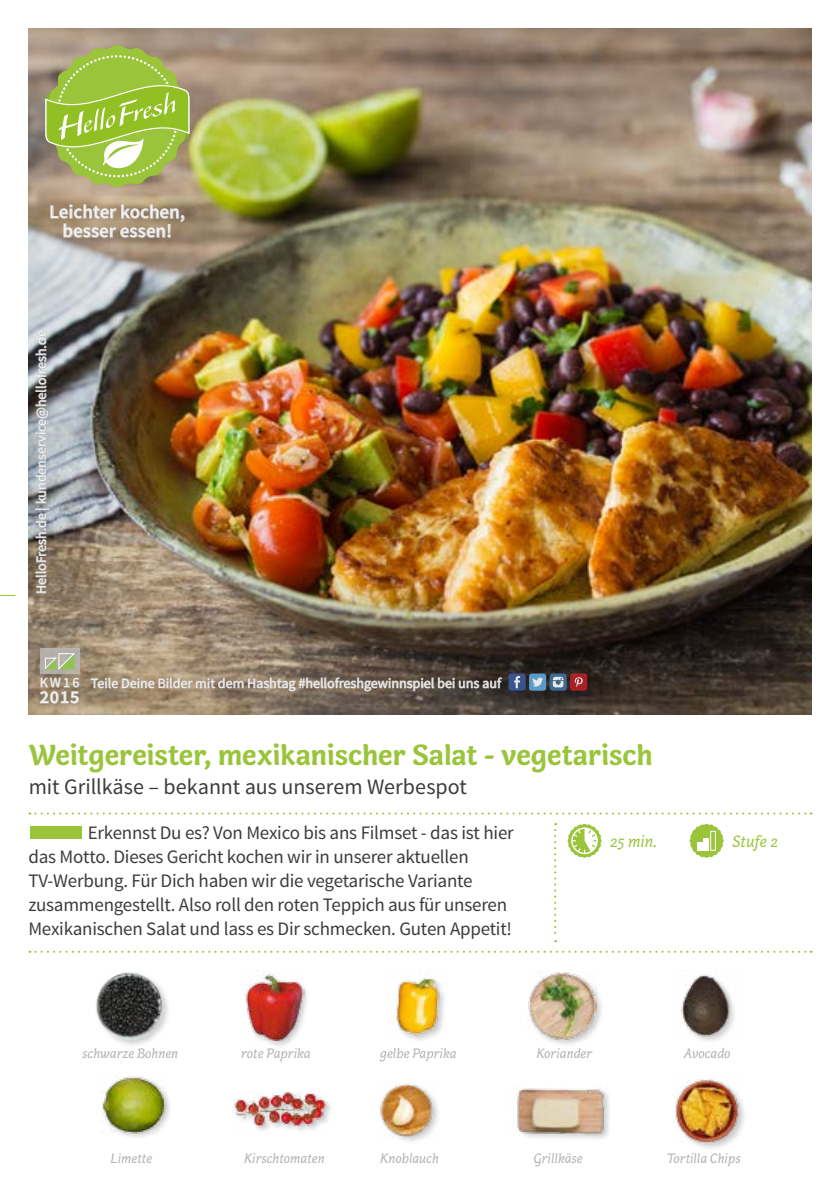
<style>
.page{position:relative;width:840px;height:1191px;background:#fff}
.page>*{position:absolute;margin:0;border:0;box-sizing:border-box;transform-origin:0 0}
.FRONT_Recipe_Title{font:700 30px "Capucine Basic";letter-spacing:-.005em;color:#9ac43a}
.FRONT_Recipe_Subtitl{font:22px "Source Sans Pro";color:#3c3c3b}
.FRONT___BACK_Running{font:19px/24px "Source Sans Pro";letter-spacing:-.01em;color:#3c3c3b}
.t1{font:600 19px/19px "Source Sans Pro";color:#fff;text-align:center}
.t2{font:600 18px "Source Sans Pro";color:#fff}
.FRONT_Icons{font:italic 17px "Capucine Basic";color:#9ac43a}
.t3{font:14px "Source Sans Pro";color:#fff}
.FRONT_ingredients{font:italic 14px "Capucine Basic";color:#b3b2b2}
</style>
<div class="page">
<img style="left:28px;top:28px;width:783px;height:686px">
<svg style="left:29px;top:812px;width:782px;height:2px"></svg>
<svg style="left:554px;top:823px;width:2px;height:119px"></svg>
<svg style="left:29px;top:950px;width:782px;height:2px"></svg>
<svg style="left:50px;top:204px;width:135px;height:48px"></svg>
<svg style="left:35px;top:330px;width:15px;height:264px"></svg>
<svg style="left:90px;top:673px;width:412px;height:24px"></svg>
<div style="left:508px;top:673px;width:17px;height:17px;background:#3a548d;border-radius:3px"></div>
<svg style="left:514px;top:676px;width:6px;height:12px"></svg>
<svg style="left:549px;top:673px;width:17px;height:17px"></svg>
<svg style="left:552px;top:677px;width:11px;height:10px"></svg>
<div style="left:528px;top:673px;width:18px;height:17px;background:#589bca;border-radius:3px"></div>
<svg style="left:532px;top:677px;width:11px;height:9px"></svg>
<svg style="left:569px;top:673px;width:18px;height:17px"></svg>
<svg style="left:574px;top:677px;width:8px;height:10px"></svg>
<svg style="left:0;top:595px;width:15px;height:1px"></svg>
<svg style="left:45px;top:45px;width:144px;height:143px"></svg>
<svg style="left:689px;top:823px;width:34px;height:35px"></svg>
<div style="left:710px;top:831px;width:5px;height:19px;border:1px solid #fff"></div>
<div style="left:30px;top:826px;width:52px;height:12px;background:#9ac43a"></div>
<div style="left:94px;top:971px;width:77px;height:77px;background:#000;opacity:.2"></div>
<img style="left:95px;top:971px;width:69px;height:69px">
<div style="left:245px;top:974px;width:66px;height:75px;background:#000;opacity:.2"></div>
<img style="left:245px;top:970px;width:59px;height:70px">
<div style="left:527px;top:971px;width:76px;height:77px;background:#000;opacity:.2"></div>
<img style="left:527px;top:971px;width:69px;height:69px">
<img style="left:396px;top:975px;width:48px;height:65px">
<div style="left:380px;top:1082px;width:60px;height:63px;background:#000;opacity:.2"></div>
<img style="left:380px;top:1082px;width:55px;height:58px">
<img style="left:233px;top:1091px;width:95px;height:38px">
<div style="left:518px;top:1087px;width:94px;height:54px;background:#f7f7f7"></div>
<img style="left:517px;top:1088px;width:90px;height:49px">
<div style="left:673px;top:1079px;width:74px;height:74px;background:#000;opacity:.2"></div>
<img style="left:673px;top:1079px;width:67px;height:65px">
<img style="left:681px;top:974px;width:54px;height:66px">
<div style="left:100px;top:1075px;width:73px;height:64px;background:#000;opacity:.2"></div>
<img style="left:100px;top:1075px;width:66px;height:59px">
<div style="left:40px;top:648px;width:39px;height:26px;background:#b4b1ad"></div>
<svg style="left:39px;top:653px;width:41px;height:51px"></svg>
<svg style="left:567px;top:823px;width:34px;height:35px"></svg>
<p class="t1" style="left:50px;top:203px;width:137px">Leichter kochen, besser essen!</p>
<p class="t3" style="left:33px;top:594px;width:265px;rotate:-90deg">HelloFresh.de | kundenservice@hellofresh.de</p>
<p class="t3" style="left:40px;top:674px;width:41px">KW16</p>
<p class="t2" style="left:40px;top:686px;width:41px">2015</p>
<p class="t3" style="left:91px;top:674px;width:411px">Teile Deine Bilder mit dem Hashtag #hellofreshgewinnspiel bei uns auf</p>
<p class="FRONT_Recipe_Title" style="left:29px;top:731px;width:625px">Weitgereister, mexikanischer Salat - vegetarisch</p>
<p class="FRONT_Recipe_Subtitl" style="left:29px;top:772px;width:439px">mit Grillkäse – bekannt aus unserem Werbespot</p>
<p class="FRONT___BACK_Running" style="left:28px;top:820px;width:486px;text-indent:59px">Erkennst Du es? Von Mexico bis ans Filmset - das ist hier das Motto. Dieses Gericht kochen wir in unserer aktuellen TV-Werbung. Für Dich haben wir die vegetarische Variante zusammengestellt. Also roll den roten Teppich aus für unseren Mexikanischen Salat und lass es Dir schmecken. Guten Appetit!</p>
<p class="FRONT_Icons" style="left:609px;top:829px;width:49px">25 min.</p>
<p class="FRONT_Icons" style="left:731px;top:829px;width:47px">Stufe 2</p>
<p class="FRONT_ingredients" style="left:82px;top:1042px;width:97px">schwarze Bohnen</p>
<p class="FRONT_ingredients" style="left:241px;top:1042px;width:71px">rote Paprika</p>
<p class="FRONT_ingredients" style="left:380px;top:1042px;width:78px">gelbe Paprika</p>
<p class="FRONT_ingredients" style="left:536px;top:1042px;width:57px">Koriander</p>
<p class="FRONT_ingredients" style="left:683px;top:1042px;width:48px">Avocado</p>
<p class="FRONT_ingredients" style="left:111px;top:1148px;width:43px">Limette</p>
<p class="FRONT_ingredients" style="left:244px;top:1148px;width:82px">Kirschtomaten</p>
<p class="FRONT_ingredients" style="left:380px;top:1148px;width:60px">Knoblauch</p>
<p class="FRONT_ingredients" style="left:533px;top:1148px;width:51px">Grillkäse</p>
<p class="FRONT_ingredients" style="left:666px;top:1148px;width:76px">Tortilla Chips</p>
</div>
